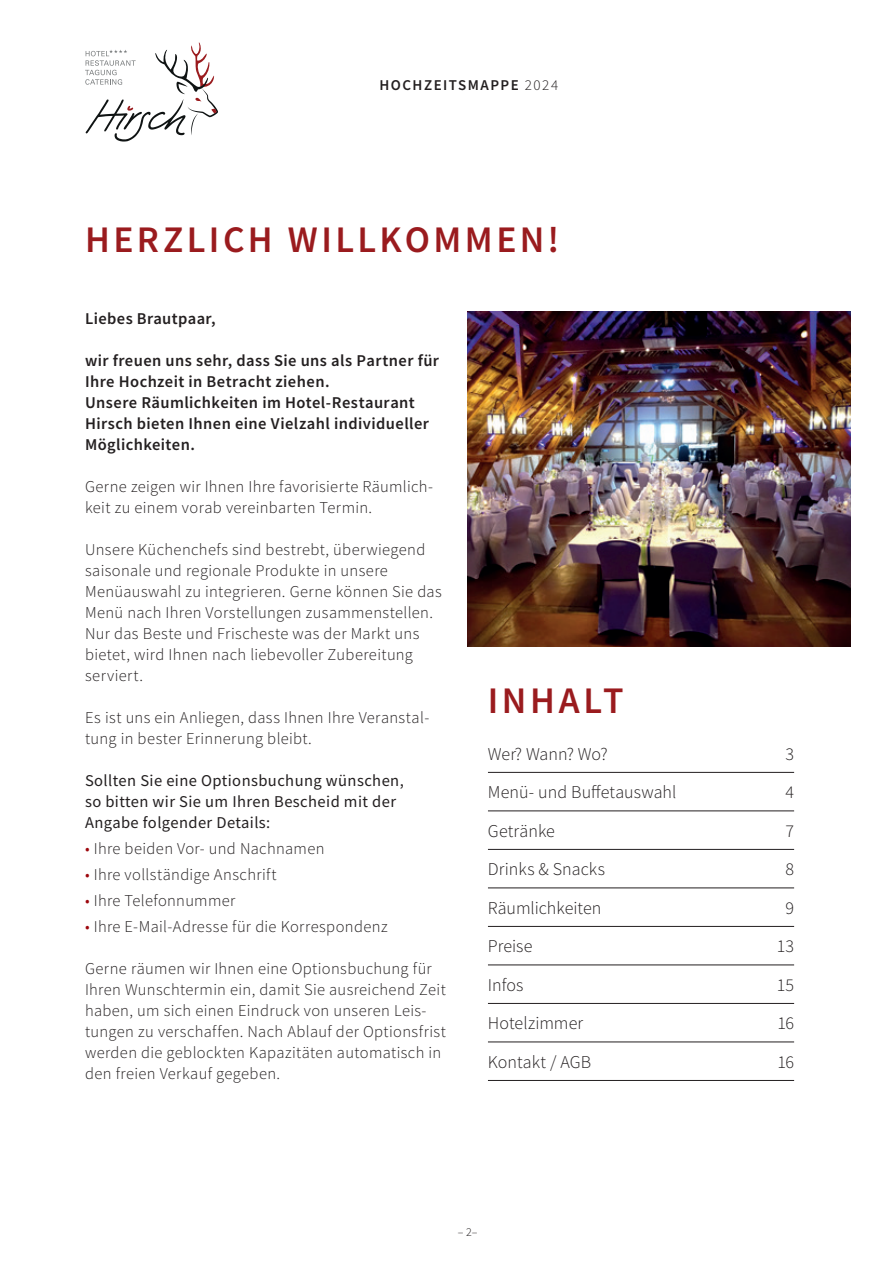
<style>
.page{position:relative;width:893px;height:1263px;background:#fff}
.page>*{position:absolute;margin:0;border:0;box-sizing:border-box;transform-origin:0 0}
.t1{font:600 37.5px "Source Sans Pro";letter-spacing:.09em;color:#9a1b1e}
.t2{font:300 18px "Source Sans Pro";color:#231f20}
.t3{font:300 16.5px/21px "Source Sans Pro";letter-spacing:.02em;color:#231f20}
.t4{font:600 16.5px/21px "Source Sans Pro";letter-spacing:.025em;color:#231f20}
.t5{font:16.5px/21px "Source Sans Pro";letter-spacing:.025em;color:#231f20}
.t6{font:600 15px "Source Sans Pro";letter-spacing:.1em;color:#231f20}
.t7{font:300 12px "Source Sans Pro";color:#231f20}
.s1{font-weight:300}
.s2{color:#9d070d}
</style>
<div class="page">
<svg style="left:85px;top:43px;width:133px;height:99px"></svg>
<img style="left:468px;top:311px;width:382px;height:335px">
<hr style="left:488px;top:772px;width:306px;height:1px;background:#231f20">
<hr style="left:488px;top:811px;width:306px;height:1px;background:#231f20">
<hr style="left:488px;top:849px;width:306px;height:1px;background:#231f20">
<hr style="left:488px;top:888px;width:306px;height:1px;background:#231f20">
<hr style="left:488px;top:926px;width:306px;height:1px;background:#231f20">
<hr style="left:488px;top:965px;width:306px;height:1px;background:#231f20">
<hr style="left:488px;top:1003px;width:306px;height:1px;background:#231f20">
<hr style="left:488px;top:1042px;width:306px;height:1px;background:#231f20">
<hr style="left:488px;top:1080px;width:306px;height:1px;background:#231f20">
<p class="t6" style="left:379px;top:76px;width:180px">HOCHZEITSMAPPE <span class="s1">2024</span></p>
<h1 class="t1" style="left:85px;top:215px;width:476px">HERZLICH WILLKOMMEN!</h1>
<p class="t4" style="left:85px;top:307px;width:132px">Liebes Brautpaar,</p>
<p class="t4" style="left:85px;top:349px;width:356px">wir freuen uns sehr, dass Sie uns als Partner für Ihre Hochzeit in Betracht ziehen.<br>Unsere Räumlichkeiten im Hotel-Restaurant Hirsch bieten Ihnen eine Vielzahl individueller Möglichkeiten.</p>
<p class="t3" style="left:85px;top:476px;width:350px">Gerne zeigen wir Ihnen Ihre favorisierte Räumlich&shy;keit zu einem vorab vereinbarten Termin.</p>
<p class="t3" style="left:85px;top:539px;width:358px">Unsere Küchenchefs sind bestrebt, überwiegend saisonale und regionale Produkte in unsere Menüauswahl zu integrieren. Gerne können Sie das Menü nach Ihren Vorstellungen zusammenstellen.<br>Nur das Beste und Frischeste was der Markt uns bietet, wird Ihnen nach liebevoller Zubereitung serviert.</p>
<p class="t3" style="left:85px;top:707px;width:346px">Es ist uns ein Anliegen, dass Ihnen Ihre Veranstal&shy;tung in bester Erinnerung bleibt.</p>
<p class="t5" style="left:85px;top:769px;width:320px">Sollten Sie eine Optionsbuchung wünschen, so bitten wir Sie um Ihren Bescheid mit der<br>Angabe folgender Details:</p>
<p class="t3" style="left:85px;top:838px;width:241px"><span class="s2">•</span> Ihre beiden Vor- und Nachnamen</p>
<p class="t3" style="left:85px;top:864px;width:193px"><span class="s2">•</span> Ihre vollständige Anschrift</p>
<p class="t3" style="left:85px;top:890px;width:152px"><span class="s2">•</span> Ihre Telefonnummer</p>
<p class="t3" style="left:85px;top:916px;width:304px"><span class="s2">•</span> Ihre E-Mail-Adresse für die Korrespondenz</p>
<p class="t3" style="left:85px;top:958px;width:363px">Gerne räumen wir Ihnen eine Optionsbuchung für Ihren Wunschtermin ein, damit Sie ausreichend Zeit haben, um sich einen Eindruck von unseren Leis&shy;tungen zu verschaffen. Nach Ablauf der Optionsfrist werden die geblockten Kapazitäten automatisch in den freien Verkauf gegeben.</p>
<h1 class="t1" style="left:488px;top:676px;width:137px">INHALT</h1>
<p class="t2" style="left:488px;top:743px;width:121px">Wer? Wann? Wo?</p>
<p class="t2" style="left:785px;top:743px;width:10px">3</p>
<p class="t2" style="left:488px;top:781px;width:190px">Menü- und Buffetauswahl</p>
<p class="t2" style="left:785px;top:781px;width:10px">4</p>
<p class="t2" style="left:488px;top:820px;width:68px">Getränke</p>
<p class="t2" style="left:785px;top:820px;width:10px">7</p>
<p class="t2" style="left:488px;top:858px;width:119px">Drinks &amp; Snacks</p>
<p class="t2" style="left:785px;top:858px;width:10px">8</p>
<p class="t2" style="left:488px;top:897px;width:115px">Räumlichkeiten</p>
<p class="t2" style="left:785px;top:897px;width:10px">9</p>
<p class="t2" style="left:488px;top:935px;width:46px">Preise</p>
<p class="t2" style="left:777px;top:935px;width:19px">13</p>
<p class="t2" style="left:488px;top:974px;width:37px">Infos</p>
<p class="t2" style="left:777px;top:974px;width:19px">15</p>
<p class="t2" style="left:488px;top:1012px;width:97px">Hotelzimmer</p>
<p class="t2" style="left:777px;top:1012px;width:18px">16</p>
<p class="t2" style="left:488px;top:1051px;width:105px">Kontakt / AGB</p>
<p class="t2" style="left:777px;top:1051px;width:18px">16</p>
<p class="t7" style="left:458px;top:1224px;width:21px">– 2–</p>
</div>
